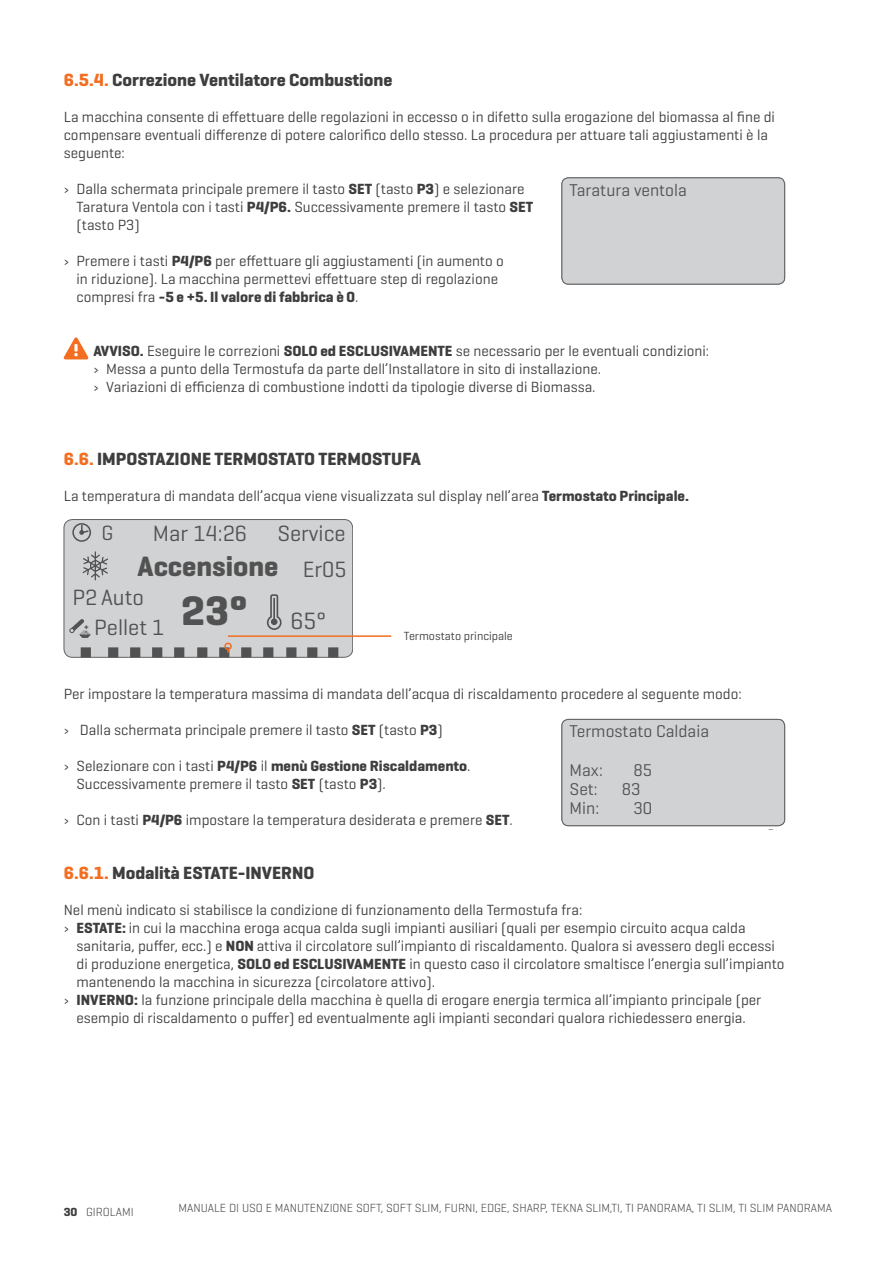
<style>
.page{position:relative;width:893px;height:1263px;background:#fff}
.page>*{position:absolute;margin:0;border:0;box-sizing:border-box;transform-origin:0 0}
.t1{font:700 42px "Geogrotesque";color:#515251}
.t2{font:700 28.5px "Geogrotesque";color:#515251}
.t3{font:22.5px/29.7px "Geogrotesque";color:#515251}
.t4{font:21px "Geogrotesque";color:#515251}
.Sottoparagrafo{font:700 18px "Geogrotesque";color:#3e3e3f}
.Sottocapitoli{font:700 18px "Geogrotesque";color:#3e3e3f}
.t5{font:17.4px "Geogrotesque";color:#515251}
.Testo{font:15px/18px "Geogrotesque";color:#3e3e3f}
.t6{font:300 12px "Geogrotesque";color:#3e3e3f}
.Testo_TABELLA{font:12px "Geogrotesque";color:#3e3e3f}
.t7{font:700 8.4px "Geogrotesque";color:#515251}
.s1{color:#f36e21}
.s2{font-weight:700}
</style>
<div class="page">
<div style="left:562px;top:178px;width:223px;height:106px;background:#d1d2d4;border-radius:7px"></div>
<div style="left:562px;top:178px;width:223px;height:106px;border:1px solid #636366;border-radius:7px"></div>
<svg style="left:63px;top:337px;width:26px;height:22px"></svg>
<div style="left:64px;top:519px;width:289px;height:138px;background:#d1d2d4;border-radius:9px"></div>
<div style="left:64px;top:519px;width:289px;height:138px;border:1px solid #636366;border-radius:9px"></div>
<div style="left:81px;top:648px;width:9px;height:9px;background:#515251"></div>
<div style="left:81px;top:647px;width:10px;height:10px;border:2px solid #515251"></div>
<div style="left:109px;top:648px;width:9px;height:9px;background:#515251"></div>
<div style="left:108px;top:647px;width:10px;height:10px;border:2px solid #515251"></div>
<div style="left:131px;top:648px;width:9px;height:9px;background:#515251"></div>
<div style="left:130px;top:647px;width:10px;height:10px;border:2px solid #515251"></div>
<div style="left:153px;top:648px;width:9px;height:9px;background:#515251"></div>
<div style="left:152px;top:647px;width:10px;height:10px;border:2px solid #515251"></div>
<div style="left:175px;top:648px;width:9px;height:9px;background:#515251"></div>
<div style="left:174px;top:647px;width:10px;height:10px;border:2px solid #515251"></div>
<div style="left:198px;top:648px;width:9px;height:9px;background:#515251"></div>
<div style="left:197px;top:647px;width:10px;height:10px;border:2px solid #515251"></div>
<div style="left:220px;top:648px;width:9px;height:9px;background:#515251"></div>
<div style="left:219px;top:647px;width:10px;height:10px;border:2px solid #515251"></div>
<div style="left:242px;top:648px;width:9px;height:9px;background:#515251"></div>
<div style="left:241px;top:647px;width:10px;height:10px;border:2px solid #515251"></div>
<div style="left:264px;top:648px;width:9px;height:9px;background:#515251"></div>
<div style="left:263px;top:647px;width:10px;height:10px;border:2px solid #515251"></div>
<div style="left:287px;top:648px;width:9px;height:9px;background:#515251"></div>
<div style="left:286px;top:647px;width:10px;height:10px;border:2px solid #515251"></div>
<div style="left:308px;top:648px;width:9px;height:9px;background:#515251"></div>
<div style="left:307px;top:647px;width:10px;height:10px;border:2px solid #515251"></div>
<div style="left:329px;top:648px;width:9px;height:9px;background:#515251"></div>
<div style="left:328px;top:647px;width:10px;height:10px;border:2px solid #515251"></div>
<svg style="left:266px;top:594px;width:16px;height:36px"></svg>
<div style="left:72px;top:523px;width:19px;height:19px;border:2px solid #515251;border-radius:50%"></div>
<svg style="left:79px;top:525px;width:11px;height:10px"></svg>
<svg style="left:83px;top:551px;width:25px;height:29px"></svg>
<svg style="left:69px;top:619px;width:22px;height:19px"></svg>
<hr style="left:228px;top:635px;width:163px;height:2px;background:#f36e21">
<div style="left:562px;top:719px;width:223px;height:107px;background:#d1d2d4;border-radius:7px"></div>
<div style="left:562px;top:719px;width:223px;height:107px;border:1px solid #636366;border-radius:7px"></div>
<div style="left:224px;top:642px;width:8px;height:8px;border:2px solid #f36e21;border-radius:50%"></div>
<p class="Sottoparagrafo" style="left:64px;top:68px;width:330px"><span class="s1">6.5.4.</span> Correzione Ventilatore Combustione</p>
<p class="Testo" style="left:64px;top:107px;width:713px">La macchina consente di effettuare delle regolazioni in eccesso o in difetto sulla erogazione del biomassa al fine di compensare eventuali differenze di potere calorifico dello stesso. La procedura per attuare tali aggiustamenti è la seguente:</p>
<p class="Testo" style="left:64px;top:179px;width:462px">› Dalla schermata principale premere il tasto <span class="s2">SET</span> (tasto <span class="s2">P3</span>) e selezionare</p>
<p class="t5" style="left:570px;top:179px;width:119px">Taratura ventola</p>
<p class="Testo" style="left:77px;top:197px;width:458px">Taratura Ventola con i tasti <span class="s2">P4/P6.</span> Successivamente premere il tasto <span class="s2">SET </span>(tasto P3)</p>
<p class="Testo" style="left:77px;top:251px;width:429px;text-indent:-13px">› Premere i tasti <span class="s2">P4/P6</span> per effettuare gli aggiustamenti (in aumento o in riduzione). La macchina permettevi effettuare step di regolazione compresi fra <span class="s2">-5 e +5. Il valore di fabbrica è 0</span>.</p>
<p class="Testo" style="left:93px;top:341px;width:617px"><span class="s2">AVVISO.</span> Eseguire le correzioni <span class="s2">SOLO ed ESCLUSIVAMENTE</span> se necessario per le eventuali condizioni:</p>
<p class="Testo" style="left:93px;top:359px;width:509px">› Messa a punto della Termostufa da parte dell’Installatore in sito di installazione.</p>
<p class="Testo" style="left:93px;top:377px;width:504px">› Variazioni di efficienza di combustione indotti da tipologie diverse di Biomassa.</p>
<p class="Sottocapitoli" style="left:64px;top:448px;width:359px"><span class="s1">6.6.</span> IMPOSTAZIONE TERMOSTATO TERMOSTUFA</p>
<p class="Testo" style="left:64px;top:487px;width:627px">La temperatura di mandata dell’acqua viene visualizzata sul display nell’area <span class="s2">Termostato Principale.</span></p>
<p class="t4" style="left:101px;top:520px;width:13px">G</p>
<p class="t3" style="left:153px;top:517px;width:96px">Mar 14:26</p>
<p class="t3" style="left:277px;top:517px;width:70px">Service</p>
<p class="t2" style="left:138px;top:548px;width:142px">Accensione</p>
<p class="t3" style="left:303px;top:553px;width:45px">Er05</p>
<p class="t1" style="left:181px;top:584px;width:147px">23° <sub>65°</sub></p>
<p class="t3" style="left:94px;top:582px;width:72px;text-indent:-22px">P2 Auto<br>Pellet 1</p>
<p class="t7" style="left:84px;top:621px;width:6px">+</p>
<p class="Testo_TABELLA" style="left:404px;top:628px;width:110px">Termostato principale</p>
<p class="Testo" style="left:64px;top:685px;width:679px">Per impostare la temperatura massima di mandata dell’acqua di riscaldamento procedere al seguente modo:</p>
<p class="Testo" style="left:64px;top:721px;width:380px">› Dalla schermata principale premere il tasto <span class="s2">SET</span> (tasto <span class="s2">P3</span>)</p>
<p class="t5" style="left:570px;top:721px;width:141px">Termostato Caldaia</p>
<p class="Testo" style="left:77px;top:757px;width:396px;text-indent:-13px">› Selezionare con i tasti <span class="s2">P4/P6</span> il <span class="s2">menù Gestione Riscaldamento</span>.<br>Successivamente premere il tasto <span class="s2">SET</span> (tasto <span class="s2">P3</span>).</p>
<p class="Testo" style="left:64px;top:811px;width:451px">› Con i tasti <span class="s2">P4/P6</span> impostare la temperatura desiderata e premere <span class="s2">SET</span>.</p>
<p class="Sottoparagrafo" style="left:64px;top:862px;width:252px"><span class="s1">6.6.1.</span> Modalità ESTATE-INVERNO</p>
<p class="Testo" style="left:64px;top:901px;width:520px">Nel menù indicato si stabilisce la condizione di funzionamento della Termostufa fra:</p>
<p class="Testo" style="left:77px;top:919px;width:710px;text-indent:-13px">› <span class="s2">ESTATE:</span> in cui la macchina eroga acqua calda sugli impianti ausiliari (quali per esempio circuito acqua calda sanitaria, puffer, ecc.) e <span class="s2">NON</span> attiva il circolatore sull’impianto di riscaldamento. Qualora si avessero degli eccessi di produzione energetica, <span class="s2">SOLO ed ESCLUSIVAMENTE</span> in questo caso il circolatore smaltisce l’energia sull’impianto mantenendo la macchina in sicurezza (circolatore attivo).</p>
<p class="Testo" style="left:64px;top:991px;width:699px;text-align:center">› <span class="s2">INVERNO:</span> la funzione principale della macchina è quella di erogare energia termica all’impianto principale (per esempio di riscaldamento o puffer) ed eventualmente agli impianti secondari qualora richiedessero energia.</p>
<p class="t5" style="left:570px;top:759px;width:35px">Max:</p>
<p class="t5" style="left:633px;top:759px;width:20px">85</p>
<p class="t5" style="left:570px;top:778px;width:30px">Set:</p>
<p class="t5" style="left:622px;top:778px;width:20px">83</p>
<p class="t5" style="left:570px;top:797px;width:31px">Min:</p>
<p class="t5" style="left:633px;top:797px;width:20px">30</p>
<p class="t6" style="left:64px;top:1204px;width:71px"><span class="s2">30</span> GIROLAMI</p>
<p class="t6" style="left:179px;top:1201px;width:655px">MANUALE DI USO E MANUTENZIONE SOFT, SOFT SLIM, FURNI, EDGE, SHARP, TEKNA SLIM,TI, TI PANORAMA, TI SLIM, TI SLIM PANORAMA</p>
</div>
